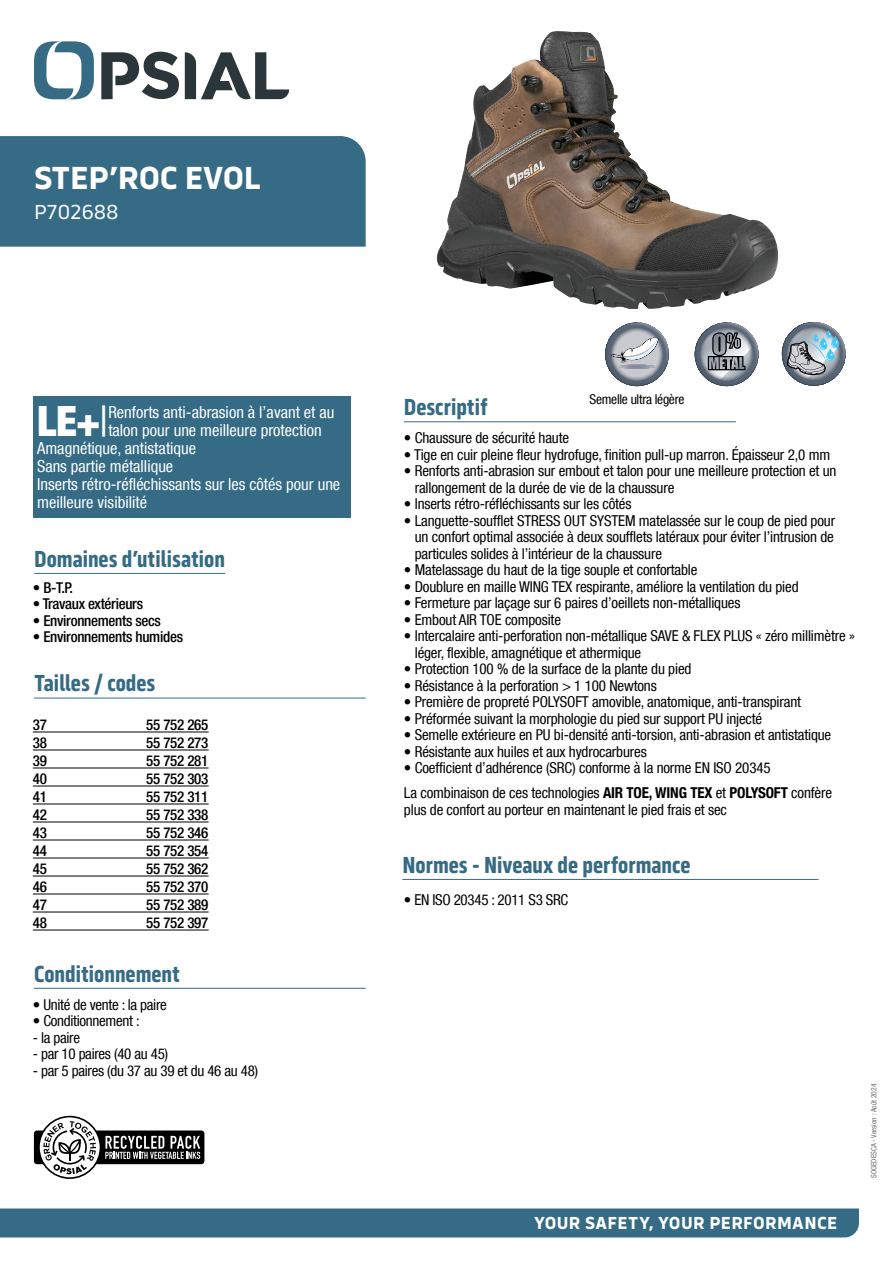
<style>
.page{position:relative;width:893px;height:1263px;background:#fff}
.page>*{position:absolute;margin:0;border:0;box-sizing:border-box;transform-origin:0 0}
.t1{font:900 condensed 41.7px "Helvetica Neue LT Com";color:#fff}
.t2{font:700 33px "Serca";letter-spacing:-.01em;color:#fff}
.t3{font:700 24px "Serca Condensed";color:#356b85}
.t4{font:21px "Serca";letter-spacing:-.01em;color:#fff}
.t5{font:700 18px "Serca";letter-spacing:.02em;color:#fff}
.t6{font:condensed 16.5px "Helvetica Neue LT Com";color:#fff}
.t7{font:condensed 15px/16.5px "Helvetica Neue LT Com";letter-spacing:-.01em;color:#000}
.t8{font:500 condensed 15px "Helvetica Neue LT Com";letter-spacing:-.02em;color:#000}
.t9{font:condensed 13.5px "Helvetica Neue LT Com";letter-spacing:-.02em;color:#000}
.t10{font:condensed 7.5px "Helvetica Neue LT Com";color:#6d6e71}
.s1{font-weight:400}
.s2{font-weight:700}
</style>
<div class="page">
<svg style="left:34px;top:41px;width:60px;height:58px"></svg>
<svg style="left:185px;top:52px;width:104px;height:48px"></svg>
<svg style="left:101px;top:52px;width:78px;height:47px"></svg>
<div style="left:0;top:1208px;width:859px;height:29px;background:#356b85"></div>
<div style="left:0;top:136px;width:366px;height:111px;background:#356b85"></div>
<div style="left:33px;top:396px;width:318px;height:122px;background:#356b85"></div>
<hr style="left:404px;top:421px;width:332px;height:1px;background:#356b85">
<hr style="left:34px;top:573px;width:191px;height:1px;background:#356b85">
<hr style="left:402px;top:879px;width:417px;height:1px;background:#356b85">
<hr style="left:34px;top:988px;width:332px;height:1px;background:#356b85">
<hr style="left:33px;top:732px;width:176px;height:1px;background:#000">
<hr style="left:33px;top:750px;width:176px;height:1px;background:#000">
<hr style="left:33px;top:768px;width:176px;height:1px;background:#000">
<hr style="left:33px;top:786px;width:176px;height:1px;background:#000">
<hr style="left:33px;top:804px;width:176px;height:1px;background:#000">
<hr style="left:33px;top:822px;width:176px;height:1px;background:#000">
<hr style="left:33px;top:840px;width:176px;height:1px;background:#000">
<hr style="left:33px;top:858px;width:176px;height:1px;background:#000">
<hr style="left:33px;top:876px;width:176px;height:1px;background:#000">
<hr style="left:33px;top:894px;width:176px;height:1px;background:#000">
<hr style="left:33px;top:912px;width:176px;height:1px;background:#000">
<hr style="left:33px;top:930px;width:176px;height:1px;background:#000">
<hr style="left:34px;top:698px;width:332px;height:1px;background:#356b85">
<div style="left:34px;top:1130px;width:170px;height:34px;background:#000;border-radius:3px"></div>
<svg style="left:38px;top:1116px;width:162px;height:63px"></svg>
<img style="left:436px;top:33px;width:343px;height:276px">
<svg style="left:695px;top:322px;width:63px;height:64px"></svg>
<img style="left:700px;top:328px;width:53px;height:53px">
<img style="left:708px;top:332px;width:37px;height:38px">
<svg style="left:782px;top:322px;width:64px;height:64px"></svg>
<svg style="left:605px;top:322px;width:64px;height:64px"></svg>
<h2 class="t2" style="left:34px;top:158px;width:229px">STEP’ROC EVOL</h2>
<h3 class="t4" style="left:34px;top:200px;width:86px">P702688</h3>
<h1 class="t1" style="left:37px;top:396px;width:73px">LE+<span class="s1">|</span></h1>
<p class="t6" style="left:108px;top:402px;width:228px">Renforts anti-abrasion à l’avant et au</p>
<p class="t6" style="left:108px;top:420px;width:215px">talon pour une meilleure protection</p>
<p class="t6" style="left:37px;top:438px;width:161px">Amagnétique, antistatique</p>
<p class="t6" style="left:37px;top:456px;width:138px">Sans partie métallique</p>
<p class="t6" style="left:37px;top:474px;width:305px">Inserts rétro-réfléchissants sur les côtés pour une</p>
<p class="t6" style="left:37px;top:492px;width:111px">meilleure visibilité</p>
<h3 class="t3" style="left:34px;top:545px;width:192px">Domaines d’utilisation</h3>
<p class="t8" style="left:33px;top:579px;width:42px">• B-T.P.</p>
<p class="t8" style="left:33px;top:595px;width:112px">• Travaux extérieurs</p>
<p class="t8" style="left:33px;top:612px;width:130px">• Environnements secs</p>
<p class="t8" style="left:33px;top:628px;width:152px">• Environnements humides</p>
<h3 class="t3" style="left:34px;top:669px;width:123px">Tailles / codes</h3>
<p class="t8" style="left:33px;top:716px;width:16px">37</p>
<p class="t8" style="left:146px;top:716px;width:64px">55 752 265</p>
<p class="t8" style="left:33px;top:734px;width:16px">38</p>
<p class="t8" style="left:146px;top:734px;width:64px">55 752 273</p>
<p class="t8" style="left:33px;top:752px;width:16px">39</p>
<p class="t8" style="left:146px;top:752px;width:64px">55 752 281</p>
<p class="t8" style="left:33px;top:770px;width:16px">40</p>
<p class="t8" style="left:146px;top:770px;width:64px">55 752 303</p>
<p class="t8" style="left:33px;top:788px;width:16px">41</p>
<p class="t8" style="left:146px;top:788px;width:64px">55 752 311</p>
<p class="t8" style="left:33px;top:806px;width:16px">42</p>
<p class="t8" style="left:146px;top:806px;width:64px">55 752 338</p>
<p class="t8" style="left:33px;top:824px;width:16px">43</p>
<p class="t8" style="left:146px;top:824px;width:64px">55 752 346</p>
<p class="t8" style="left:33px;top:842px;width:16px">44</p>
<p class="t8" style="left:146px;top:842px;width:64px">55 752 354</p>
<p class="t8" style="left:33px;top:860px;width:16px">45</p>
<p class="t8" style="left:146px;top:860px;width:64px">55 752 362</p>
<p class="t8" style="left:33px;top:878px;width:16px">46</p>
<p class="t8" style="left:146px;top:878px;width:64px">55 752 370</p>
<p class="t8" style="left:33px;top:896px;width:16px">47</p>
<p class="t8" style="left:146px;top:896px;width:64px">55 752 389</p>
<p class="t8" style="left:33px;top:914px;width:16px">48</p>
<p class="t8" style="left:146px;top:914px;width:64px">55 752 397</p>
<h3 class="t3" style="left:34px;top:960px;width:147px">Conditionnement</h3>
<p class="t7" style="left:33px;top:996px;width:136px">• Unité de vente : la paire</p>
<p class="t7" style="left:33px;top:1013px;width:108px">• Conditionnement :</p>
<p class="t7" style="left:33px;top:1029px;width:49px">- la paire</p>
<p class="t7" style="left:33px;top:1046px;width:137px">- par 10 paires (40 au 45)</p>
<p class="t7" style="left:33px;top:1062px;width:227px">- par 5 paires (du 37 au 39 et du 46 au 48)</p>
<h3 class="t3" style="left:404px;top:393px;width:85px">Descriptif</h3>
<p class="t9" style="left:590px;top:391px;width:96px">Semelle ultra légère</p>
<p class="t7" style="left:404px;top:430px;width:167px">• Chaussure de sécurité haute</p>
<p class="t7" style="left:404px;top:446px;width:428px">• Tige en cuir pleine fleur hydrofuge, finition pull-up marron. Épaisseur 2,0 mm</p>
<p class="t7" style="left:415px;top:463px;width:423px;text-indent:-11px">• Renforts anti-abrasion sur embout et talon pour une meilleure protection et un rallongement de la durée de vie de la chaussure</p>
<p class="t7" style="left:404px;top:496px;width:229px">• Inserts rétro-réfléchissants sur les côtés</p>
<p class="t7" style="left:415px;top:512px;width:422px;text-align:justify;text-indent:-11px">• Languette-soufflet STRESS OUT SYSTEM matelassée sur le coup de pied pour un confort optimal associée à deux soufflets latéraux pour éviter l’intrusion de particules solides à l’intérieur de la chaussure</p>
<p class="t7" style="left:404px;top:562px;width:295px">• Matelassage du haut de la tige souple et confortable</p>
<p class="t7" style="left:404px;top:578px;width:396px">• Doublure en maille WING TEX respirante, améliore la ventilation du pied</p>
<p class="t7" style="left:404px;top:595px;width:338px">• Fermeture par laçage sur 6 paires d’oeillets non-métalliques</p>
<p class="t7" style="left:404px;top:611px;width:159px">• Embout AIR TOE composite</p>
<p class="t7" style="left:415px;top:628px;width:442px;text-indent:-11px">• Intercalaire anti-perforation non-métallique SAVE &amp; FLEX PLUS « zéro millimètre » léger, flexible, amagnétique et athermique</p>
<p class="t7" style="left:404px;top:661px;width:289px">• Protection 100 % de la surface de la plante du pied</p>
<p class="t7" style="left:404px;top:677px;width:254px">• Résistance à la perforation &gt; 1 100 Newtons</p>
<p class="t7" style="left:404px;top:694px;width:399px">• Première de propreté POLYSOFT amovible, anatomique, anti-transpirant</p>
<p class="t7" style="left:404px;top:710px;width:360px">• Préformée suivant la morphologie du pied sur support PU injecté</p>
<p class="t7" style="left:404px;top:727px;width:429px">• Semelle extérieure en PU bi-densité anti-torsion, anti-abrasion et antistatique</p>
<p class="t7" style="left:404px;top:743px;width:244px">• Résistante aux huiles et aux hydrocarbures</p>
<p class="t7" style="left:404px;top:755px;width:429px;line-height:25px">• Coefficient d’adhérence (SRC) conforme à la norme EN ISO 20345<br>La combinaison de ces technologies <span class="s2">AIR TOE, WING TEX</span> et <span class="s2">POLYSOFT</span> confère</p>
<p class="t7" style="left:404px;top:801px;width:324px">plus de confort au porteur en maintenant le pied frais et sec</p>
<h3 class="t3" style="left:402px;top:851px;width:290px">Normes - Niveaux de performance</h3>
<p class="t7" style="left:404px;top:891px;width:166px">• EN ISO 20345 : 2011 S3 SRC</p>
<p class="t5" style="left:534px;top:1212px;width:305px">YOUR SAFETY, YOUR PERFORMANCE</p>
<p class="t10" style="left:869px;top:1178px;width:96px;rotate:-90deg">SOGEDESCA - Version : Août 2024</p>
</div>
